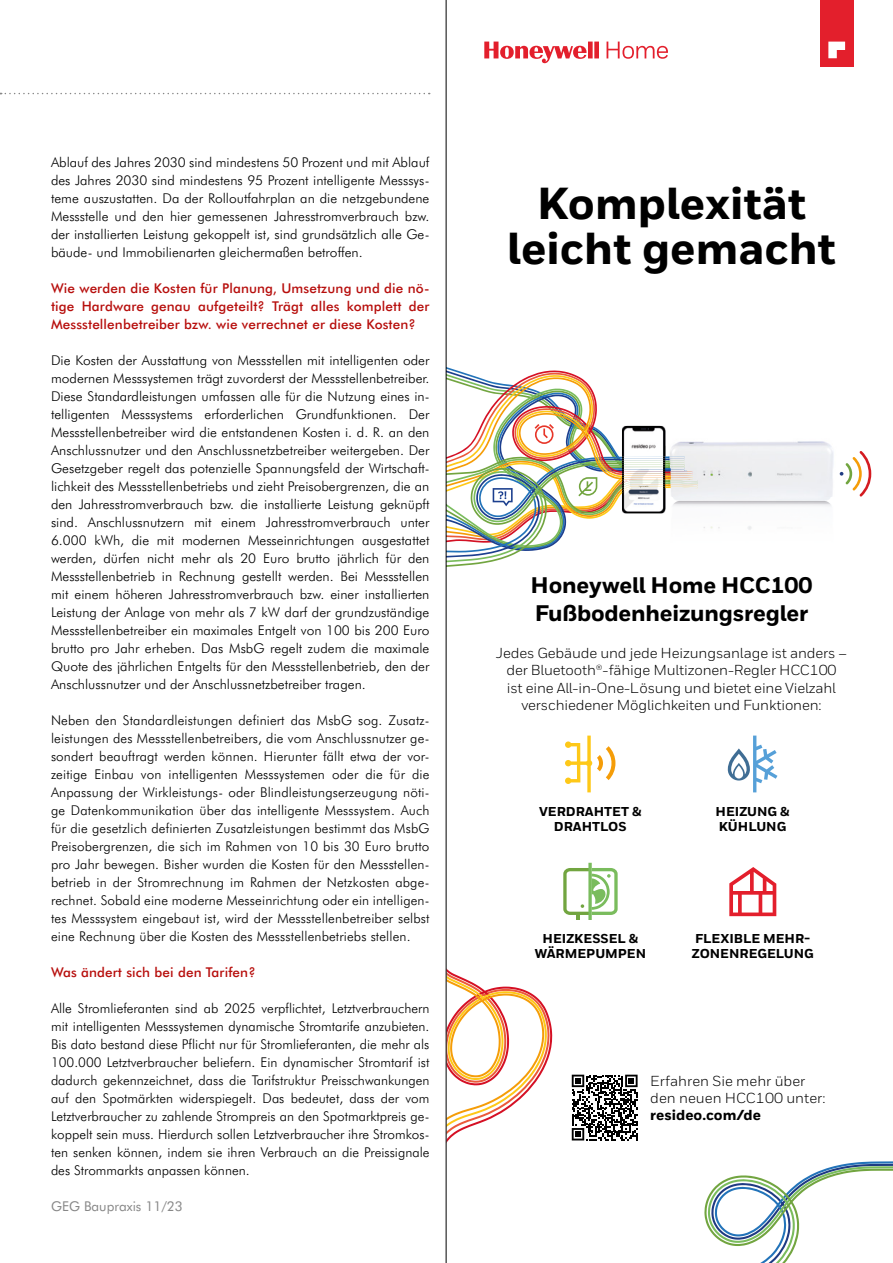
<style>
.page{position:relative;width:893px;height:1263px;background:#fff}
.page>*{position:absolute;margin:0;border:0;box-sizing:border-box;transform-origin:0 0}
.t1{font:800 44.7px/44.7px "Honeywell Sans";color:#000;text-align:center}
.t2{font:800 22.5px/27.3px "Honeywell Sans";letter-spacing:-.01em;color:#000}
.t3{font:14.4px/17.4px "Honeywell Sans";letter-spacing:-.01em;color:#000;text-align:center}
.Grundtext__10{font:13.5px/18px "A Futura Light";color:#000;text-align:justify}
.Grundtext__10-2{font:700 13.5px/18px "A Futura";letter-spacing:.01em;color:#b70e0c;text-align:justify}
.t4{font:13.5px "A Futura";color:#878787}
.t5{font:800 12.9px/15.5px "Honeywell Sans";color:#000;text-align:center}
.s1{font-weight:800}
</style>
<div class="page">
<svg style="left:0;top:93px;width:430px;height:1px"></svg>
<svg style="left:729px;top:867px;width:47px;height:49px"></svg>
<svg style="left:565px;top:735px;width:50px;height:57px"></svg>
<svg style="left:728px;top:735px;width:49px;height:57px"></svg>
<svg style="left:588px;top:863px;width:4px;height:3px"></svg>
<svg style="left:563px;top:866px;width:55px;height:54px"></svg>
<svg style="left:447px;top:969px;width:105px;height:173px"></svg>
<div style="left:820px;top:0;width:33px;height:67px;background:#e31f2c"></div>
<svg style="left:828px;top:42px;width:17px;height:16px"></svg>
<svg style="left:840px;top:451px;width:31px;height:45px"></svg>
<img style="left:698px;top:498px;width:132px;height:32px">
<img style="left:698px;top:504px;width:133px;height:14px">
<img style="left:752px;top:441px;width:82px;height:57px">
<img style="left:447px;top:367px;width:251px;height:200px">
<img style="left:673px;top:501px;width:157px;height:3px">
<svg style="left:484px;top:42px;width:184px;height:21px"></svg>
<svg style="left:572px;top:1075px;width:66px;height:65px"></svg>
<svg style="left:704px;top:1161px;width:189px;height:102px"></svg>
<hr style="left:446px;top:0;width:1px;height:1263px;background:#000">
<p class="Grundtext__10" style="left:51px;top:152px;width:380px">Ablauf des Jahres 2030 sind mindestens 50 Prozent und mit Ablauf des Jahres 2030 sind mindestens 95 Prozent intelligente Messsys&shy;teme auszustatten. Da der Rolloutfahrplan an die netzgebundene Messstelle und den hier gemessenen Jahresstromverbrauch bzw. der installierten Leistung gekoppelt ist, sind grundsätzlich alle Ge&shy;bäude- und Immobilienarten gleichermaßen betroffen.</p>
<p class="Grundtext__10-2" style="left:51px;top:278px;width:380px">Wie werden die Kosten für Planung, Umsetzung und die nö&shy;tige Hardware genau aufgeteilt? Trägt alles komplett der Messstellenbetreiber bzw. wie verrechnet er diese Kosten?</p>
<p class="Grundtext__10" style="left:51px;top:350px;width:380px">Die Kosten der Ausstattung von Messstellen mit intelligenten oder modernen Messsystemen trägt zuvorderst der Messstellenbetreiber.<br>Diese Standardleistungen umfassen alle für die Nutzung eines in&shy;telligenten Messsystems erforderlichen Grundfunktionen. Der Messstellenbetreiber wird die entstandenen Kosten i. d. R. an den Anschlussnutzer und den Anschlussnetzbetreiber weitergeben. Der Gesetzgeber regelt das potenzielle Spannungsfeld der Wirtschaft&shy;lichkeit des Messstellenbetriebs und zieht Preisobergrenzen, die an den Jahresstromverbrauch bzw. die installierte Leistung geknüpft sind. Anschlussnutzern mit einem Jahresstromverbrauch unter 6.000 kWh, die mit modernen Messeinrichtungen ausgestattet werden, dürfen nicht mehr als 20 Euro brutto jährlich für den Messstellenbetrieb in Rechnung gestellt werden. Bei Messstellen mit einem höheren Jahresstromverbrauch bzw. einer installierten Leistung der Anlage von mehr als 7 kW darf der grundzuständige Messstellenbetreiber ein maximales Entgelt von 100 bis 200 Euro brutto pro Jahr erheben. Das MsbG regelt zudem die maximale Quote des jährlichen Entgelts für den Messstellenbetrieb, den der Anschlussnutzer und der Anschlussnetzbetreiber tragen.</p>
<p class="Grundtext__10" style="left:51px;top:710px;width:380px">Neben den Standardleistungen definiert das MsbG sog. Zusatz&shy;leistungen des Messstellenbetreibers, die vom Anschlussnutzer ge&shy;sondert beauftragt werden können. Hierunter fällt etwa der vor&shy;zeitige Einbau von intelligenten Messsystemen oder die für die Anpassung der Wirkleistungs- oder Blindleistungserzeugung nöti&shy;ge Datenkommunikation über das intelligente Messsystem. Auch für die gesetzlich definierten Zusatzleistungen bestimmt das MsbG Preisobergrenzen, die sich im Rahmen von 10 bis 30 Euro brutto pro Jahr bewegen. Bisher wurden die Kosten für den Messstellen&shy;betrieb in der Stromrechnung im Rahmen der Netzkosten abge&shy;rechnet. Sobald eine moderne Messeinrichtung oder ein intelligen&shy;tes Messsystem eingebaut ist, wird der Messstellenbetreiber selbst eine Rechnung über die Kosten des Messstellenbetriebs stellen.</p>
<p class="Grundtext__10-2" style="left:51px;top:962px;width:206px">Was ändert sich bei den Tarifen?</p>
<p class="Grundtext__10" style="left:51px;top:998px;width:380px">Alle Stromlieferanten sind ab 2025 verpflichtet, Letztverbrauchern mit intelligenten Messsystemen dynamische Stromtarife anzubieten.<br>Bis dato bestand diese Pflicht nur für Stromlieferanten, die mehr als 100.000 Letztverbraucher beliefern. Ein dynamischer Stromtarif ist dadurch gekennzeichnet, dass die Tarifstruktur Preisschwankungen auf den Spotmärkten widerspiegelt. Das bedeutet, dass der vom Letztverbraucher zu zahlende Strompreis an den Spotmarktpreis ge&shy;koppelt sein muss. Hierdurch sollen Letztverbraucher ihre Stromkos&shy;ten senken können, indem sie ihren Verbrauch an die Preissignale des Strommarkts anpassen können.</p>
<p class="t4" style="left:51px;top:1196px;width:133px">GEG Baupraxis 11/23</p>
<p class="t1" style="left:507px;top:182px;width:330px">Komplexität leicht gemacht</p>
<p class="t2" style="left:531px;top:572px;width:283px">Honeywell Home HCC100<br>Fußbodenheizungsregler</p>
<p class="t3" style="left:496px;top:644px;width:353px">Jedes Gebäude und jede Heizungsanlage ist anders – der Bluetooth®-fähige Multizonen-Regler HCC100<br>ist eine All-in-One-Lösung und bietet eine Vielzahl verschiedener Möglichkeiten und Funktionen:</p>
<p class="t5" style="left:539px;top:804px;width:104px">VERDRAHTET &amp;<br>DRAHTLOS</p>
<p class="t5" style="left:716px;top:804px;width:76px;text-align:left">HEIZUNG &amp;<br>KÜHLUNG</p>
<p class="t5" style="left:535px;top:931px;width:113px">HEIZKESSEL &amp;<br>WÄRMEPUMPEN</p>
<p class="t5" style="left:692px;top:931px;width:123px;text-align:left">FLEXIBLE MEHR -<br>ZONENREGELUNG</p>
<p class="t3" style="left:650px;top:1072px;width:177px;text-align:left">Erfahren Sie mehr über den neuen HCC100 unter: <span class="s1">resideo.com/de</span></p>
</div>
